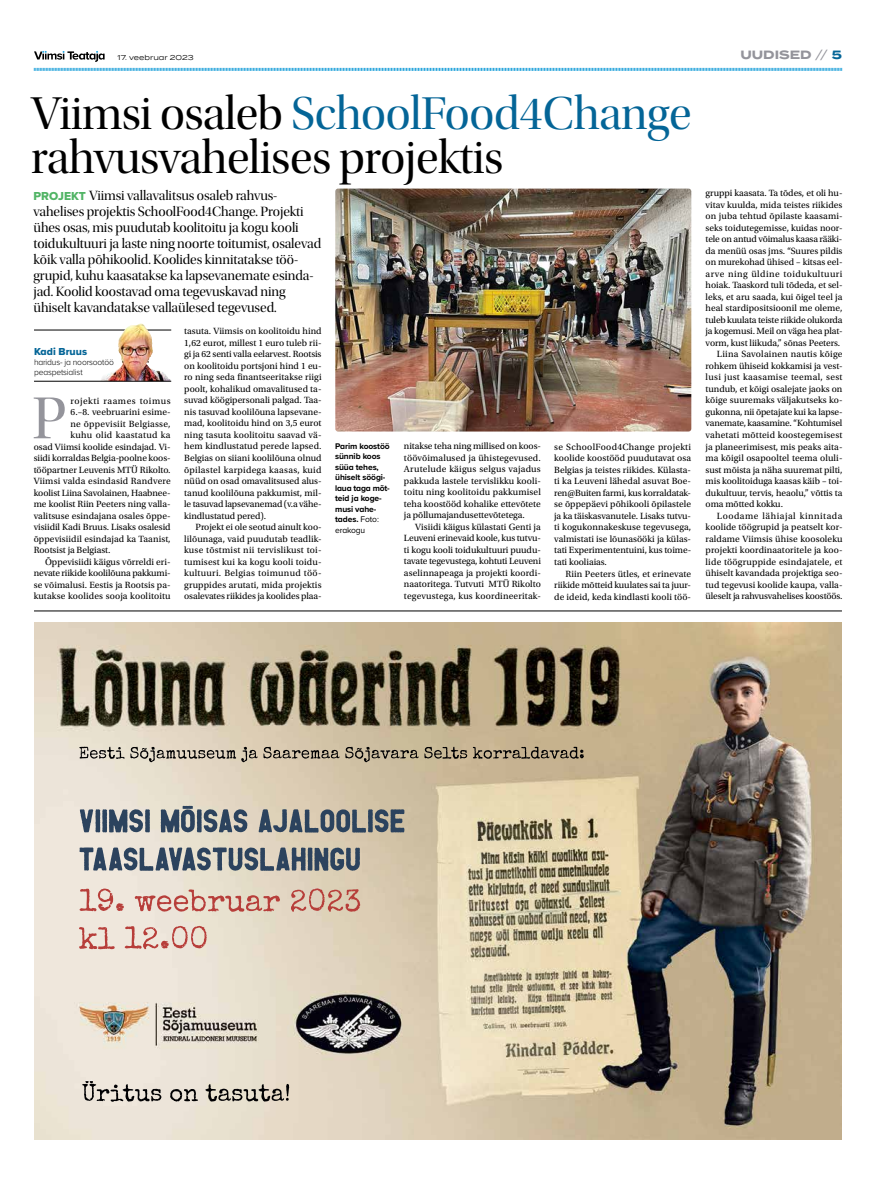
<style>
.page{position:relative;width:893px;height:1191px;background:#fff}
.page>*{position:absolute;margin:0;border:0;box-sizing:border-box;transform-origin:0 0}
.t1{font:61.8px "Utopia Std Disp";color:#94949b}
.t2{font:48px/44px "Utopia Std Disp";letter-spacing:-.01em;color:#000}
.t3{font:14px/16px "Utopia Std Disp";letter-spacing:-.005em;color:#000}
.t4{font:700 12px "Termina";color:#94949b}
.t5{font:10.5px "Proxima Nova Extrabld";color:#046597}
.t6{font:9.5px/11.5px "Utopia Std";color:#000;text-align:justify}
.t7{font:9.5px "Utopia Std";letter-spacing:.02em;color:#000}
.t8{font:9.5px "Utopia Std";letter-spacing:.025em;color:#000}
.t9{font:9.5px "Utopia Std";letter-spacing:.03em;color:#000}
.t10{font:9.5px "Utopia Std";letter-spacing:-.02em;color:#000}
.t11{font:9.5px "Utopia Std";letter-spacing:.045em;color:#000}
.t12{font:9.5px "Utopia Std";letter-spacing:.05em;color:#000}
.t13{font:9.5px "Utopia Std";letter-spacing:.055em;color:#000}
.t14{font:700 8.5px/10.5px "Proxima Nova";letter-spacing:-.01em;color:#000}
.t15{font:300 8.5px/10px "Proxima Nova";letter-spacing:-.02em;color:#000}
.t16{font:7px "Termina";color:#000}
.s1{font-size:7.1px}
.s2{color:#046597}
.s3{font-family:"Proxima Nova Extrabld";font-size:12px;color:#51b465}
.s4{font-weight:400}
</style>
<div class="page">
<hr style="left:34px;top:610px;width:808px;height:1px;background:#000">
<svg style="left:34px;top:51px;width:808px;height:20px"></svg>
<img style="left:335px;top:189px;width:356px;height:242px">
<hr style="left:34px;top:330px;width:137px;height:1px;background:#000">
<img style="left:120px;top:323px;width:20px;height:14px">
<hr style="left:34px;top:381px;width:137px;height:1px;background:#000">
<img style="left:34px;top:622px;width:808px;height:518px">
<p class="t16" style="left:118px;top:52px;width:78px">17. veebruar <span class="s1">2023</span></p>
<h2 class="t2" style="left:31px;top:92px;width:662px">Viimsi osaleb <span class="s2">SchoolFood4Change </span>rahvusvahelises projektis</h2>
<p class="t3" style="left:34px;top:187px;width:289px"><span class="s3">PROJEKT</span> Viimsi vallavalitsus osaleb rahvus&shy;vahelises projektis SchoolFood4Change. Projekti ühes osas, mis puudutab koolitoitu ja kogu kooli toidukultuuri ja laste ning noorte toitumist, osalevad kõik valla põhikoolid. Koolides kinnitatakse töö&shy;grupid, kuhu kaasatakse ka lapsevanemate esinda&shy;jad. Koolid koostavad oma tegevuskavad ning ühiselt kavandatakse vallaülesed tegevused.</p>
<p class="t5" style="left:34px;top:344px;width:55px">Kadi Bruus</p>
<p class="t15" style="left:34px;top:357px;width:82px">haridus- ja noorsootöö peaspetsialist</p>
<h1 class="t1" style="left:32px;top:385px;width:36px">P</h1>
<p class="t13" style="left:71px;top:395px;width:102px">rojekti raames toimus</p>
<p class="t6" style="left:71px;top:406px;width:102px">6.–8. veebruarini esime-</p>
<p class="t8" style="left:71px;top:418px;width:102px">ne õppevisiit Belgiasse,</p>
<p class="t9" style="left:71px;top:430px;width:102px">kuhu olid kaastatud ka</p>
<p class="t6" style="left:34px;top:441px;width:138px">osad Viimsi koolide esindajad. Vi-</p>
<p class="t6" style="left:34px;top:452px;width:138px">siidi korraldas Belgia-poolne koos-</p>
<p class="t6" style="left:34px;top:464px;width:138px">tööpartner Leuvenis MTÜ Rikolto.</p>
<p class="t6" style="left:34px;top:475px;width:138px">Viimsi valda esindasid Randvere</p>
<p class="t6" style="left:34px;top:487px;width:138px">koolist Liina Savolainen, Haabnee-</p>
<p class="t6" style="left:34px;top:499px;width:138px">me koolist Riin Peeters ning valla-</p>
<p class="t6" style="left:34px;top:510px;width:138px">valitsuse esindajana osales õppe-</p>
<p class="t6" style="left:34px;top:522px;width:138px">visiidil Kadi Bruus. Lisaks osalesid</p>
<p class="t6" style="left:34px;top:533px;width:138px">õppevisiidil esindajad ka Taanist,</p>
<p class="t6" style="left:34px;top:545px;width:78px">Rootsist ja Belgiast.</p>
<p class="t6" style="left:45px;top:556px;width:127px">Õppevisiidi käigus võrreldi eri-</p>
<p class="t6" style="left:34px;top:568px;width:138px">nevate riikide koolilõuna pakkumi-</p>
<p class="t6" style="left:34px;top:579px;width:138px">se võimalusi. Eestis ja Rootsis pa-</p>
<p class="t6" style="left:34px;top:591px;width:138px">kutakse koolides sooja koolitoitu</p>
<p class="t6" style="left:184px;top:326px;width:139px">tasuta. Viimsis on koolitoidu hind 1,62 eurot, millest 1 euro tuleb rii&shy;gi ja 62 senti valla eelarvest. Rootsis on koolitoidu portsjoni hind 1 eu&shy;ro ning seda finantseeritakse riigi poolt, kohalikud omavalitused ta&shy;suvad köögipersonali palgad. Taa&shy;nis tasuvad koolilõuna lapsevane&shy;mad, koolitoidu hind on 3,5 eurot ning tasuta koolitoitu saavad vä&shy;hem kindlustatud perede lapsed.<br>Belgias on siiani koolilõuna olnud õpilastel karpidega kaasas, kuid nüüd on osad omavalitsused alus&shy;tanud koolilõuna pakkumist, mil&shy;le tasuvad lapsevanemad (v.a vähe&shy;kindlustatud pered).</p>
<p class="t6" style="left:184px;top:521px;width:139px;text-indent:11px">Projekt ei ole seotud ainult koo&shy;lilõunaga, vaid puudutab teadlik&shy;kuse tõstmist nii tervislikust toi&shy;tumisest kui ka kogu kooli toidu&shy;kultuuri. Belgias toimunud töö&shy;gruppides arutati, mida projektis osalevates riikides ja koolides plaa-</p>
<p class="t14" style="left:335px;top:440px;width:56px">Parim koostöö sünnib koos süüa tehes, ühiselt söögi&shy;laua taga mõt&shy;teid ja koge&shy;musi vahe&shy;tades. <span class="s4">Foto: erakogu</span></p>
<p class="t6" style="left:404px;top:440px;width:138px">nitakse teha ning millised on koos&shy;töövõimalused ja ühistegevused.<br>Arutelude käigus selgus vajadus pakkuda lastele tervislikku kooli&shy;toitu ning koolitoidu pakkumisel teha koostööd kohalike ettevõtete ja põllumajandusettevõtetega.</p>
<p class="t6" style="left:404px;top:521px;width:138px;text-indent:11px">Visiidi käigus külastati Genti ja Leuveni erinevaid koole, kus tutvu&shy;ti kogu kooli toidukultuuri puudu&shy;tavate tegevustega, kohtuti Leuveni aselinnapeaga ja projekti koordi&shy;naatoritega. Tutvuti MTÜ Rikolto tegevustega, kus koordineeritak-</p>
<p class="t6" style="left:554px;top:441px;width:138px">se SchoolFood4Change projekti koolide koostööd puudutavat osa Belgias ja teistes riikides. Külasta&shy;ti ka Leuveni lähedal asuvat Boe&shy;ren@Buiten farmi, kus korraldatak&shy;se õppepäevi põhikooli õpilastele ja ka täiskasvanutele. Lisaks tutvu&shy;ti kogukonnakeskuse tegevusega, valmistati ise lõunasööki ja külas&shy;tati Experimententuini, kus toime&shy;tati kooliaias.</p>
<p class="t6" style="left:554px;top:568px;width:138px;text-indent:11px">Riin Peeters ütles, et erinevate riikide mõtteid kuulates sai ta juur&shy;de ideid, keda kindlasti kooli töö-</p>
<p class="t4" style="left:740px;top:46px;width:103px">UUDISED <span class="s4">//</span> <span class="s2">5</span></p>
<p class="t6" style="left:706px;top:188px;width:138px">gruppi kaasata. Ta tõdes, et oli hu-</p>
<p class="t6" style="left:706px;top:199px;width:138px">vitav kuulda, mida teistes riikides</p>
<p class="t6" style="left:706px;top:211px;width:138px">on juba tehtud õpilaste kaasami-</p>
<p class="t6" style="left:706px;top:222px;width:138px">seks toidutegemisse, kuidas noor-</p>
<p class="t6" style="left:706px;top:234px;width:138px">tele on antud võimalus kaasa rääki-</p>
<p class="t6" style="left:706px;top:245px;width:138px">da menüü osas jms. “Suures pildis</p>
<p class="t6" style="left:706px;top:257px;width:138px">on murekohad ühised – kitsas eel-</p>
<p class="t11" style="left:706px;top:269px;width:138px">arve ning üldine toidukultuuri</p>
<p class="t6" style="left:706px;top:280px;width:138px">hoiak. Taaskord tuli tõdeda, et sel-</p>
<p class="t6" style="left:706px;top:291px;width:138px">leks, et aru saada, kui õigel teel ja</p>
<p class="t6" style="left:706px;top:303px;width:138px">heal stardipositsioonil me oleme,</p>
<p class="t6" style="left:706px;top:314px;width:138px">tuleb kuulata teiste riikide olukorda</p>
<p class="t6" style="left:706px;top:326px;width:138px">ja kogemusi. Meil on väga hea plat-</p>
<p class="t6" style="left:706px;top:337px;width:136px">vorm, kust liikuda,” sõnas Peeters.</p>
<p class="t8" style="left:717px;top:349px;width:127px">Liina Savolainen nautis kõige</p>
<p class="t6" style="left:706px;top:360px;width:138px">rohkem ühiseid kokkamisi ja vest-</p>
<p class="t9" style="left:706px;top:372px;width:138px">lusi just kaasamise teemal, sest</p>
<p class="t6" style="left:706px;top:383px;width:138px">tundub, et kõigi osalejate jaoks on</p>
<p class="t6" style="left:706px;top:395px;width:138px">kõige suuremaks väljakutseks ko-</p>
<p class="t6" style="left:706px;top:406px;width:138px">gukonna, nii õpetajate kui ka lapse-</p>
<p class="t10" style="left:706px;top:418px;width:138px">vanemate, kaasamine. “Kohtumisel</p>
<p class="t7" style="left:706px;top:430px;width:138px">vahetati mõtteid koostegemisest</p>
<p class="t6" style="left:706px;top:441px;width:138px">ja planeerimisest, mis peaks aita-</p>
<p class="t6" style="left:706px;top:452px;width:138px">ma kõigil osapooltel teema oluli-</p>
<p class="t6" style="left:706px;top:464px;width:138px">sust mõista ja näha suuremat pilti,</p>
<p class="t6" style="left:706px;top:475px;width:138px">mis koolitoiduga kaasas käib – toi-</p>
<p class="t6" style="left:706px;top:487px;width:138px">dukultuur, tervis, heaolu,” võttis ta</p>
<p class="t6" style="left:706px;top:498px;width:79px">oma mõtted kokku.</p>
<p class="t12" style="left:717px;top:510px;width:127px">Loodame lähiajal kinnitada</p>
<p class="t6" style="left:706px;top:521px;width:138px">koolide töögrupid ja peatselt kor-</p>
<p class="t6" style="left:706px;top:533px;width:138px">raldame Viimsis ühise koosoleku</p>
<p class="t6" style="left:706px;top:544px;width:138px">projekti koordinaatoritele ja koo-</p>
<p class="t7" style="left:706px;top:556px;width:138px">lide töögruppide esindajatele, et</p>
<p class="t6" style="left:706px;top:567px;width:138px">ühiselt kavandada projektiga seo-</p>
<p class="t6" style="left:706px;top:579px;width:138px">tud tegevusi koolide kaupa, valla-</p>
<p class="t6" style="left:706px;top:590px;width:138px">üleselt ja rahvusvahelises koostöös.</p>
</div>
